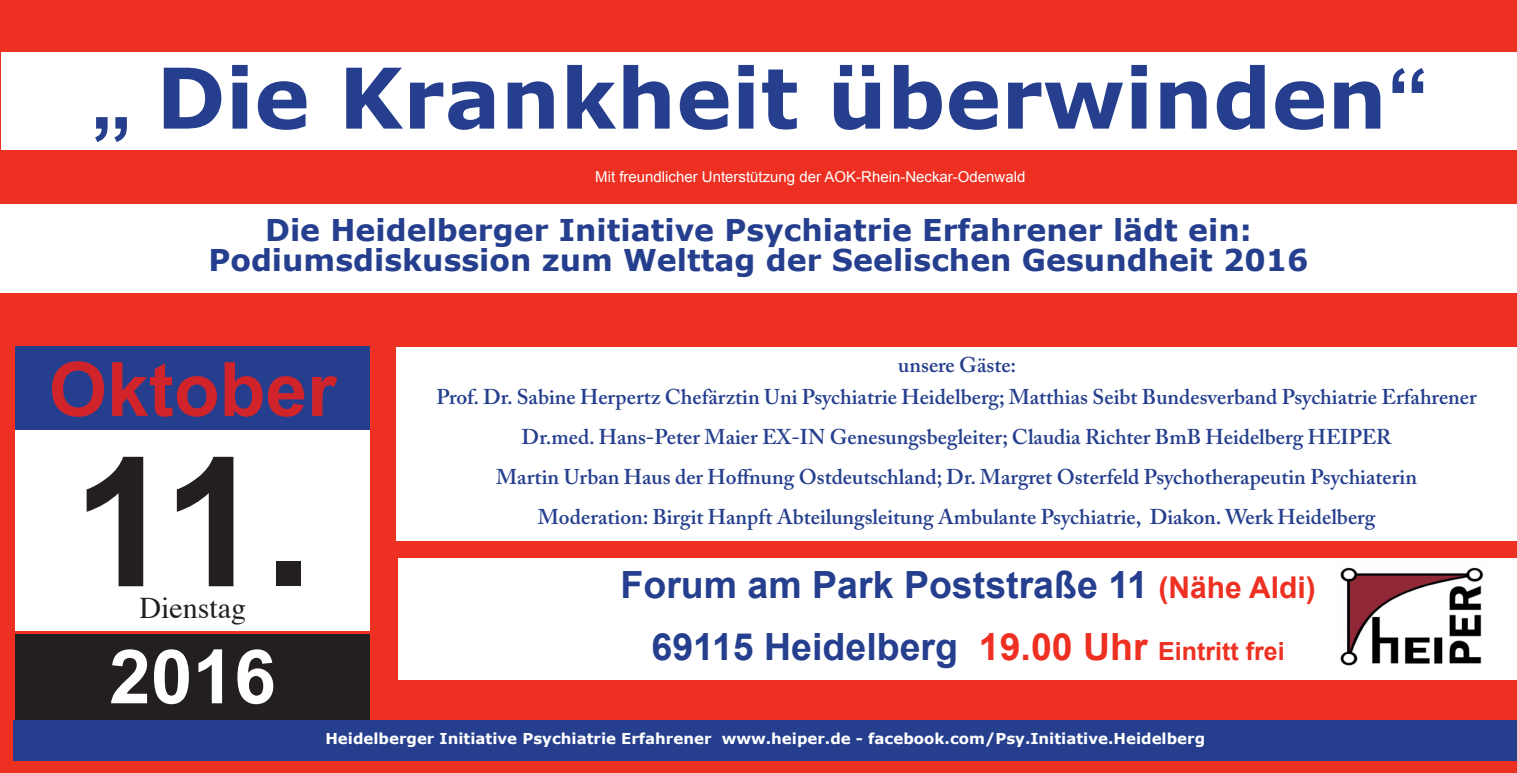
<style>
.page{position:relative;width:1517px;height:773px;background:#fff}
.page>*{position:absolute;margin:0;border:0;box-sizing:border-box;transform-origin:0 0}
.t1{font:700 180px "Arial";color:#231f20}
.t2{font:700 83.75px "Verdana";color:#253f8e}
.t3{font:700 75px "Arial";color:#d1232a}
.t4{font:700 75px "Arial";color:#fff}
.t5{font:700 37.5px "Arial";color:#253f8e}
.t6{font:700 30px "Verdana";color:#253f8e}
.t7{font:30px "Times";color:#231f20}
.t8{font:600 21.25px "Adobe Caslon Pro";color:#253f8e}
.t9{font:700 15px "Verdana";color:#fff}
.t10{font:15px "Arial";color:#fff}
.s1{font-family:"Arial"}
.s2{font-size:30px;color:#ee3022}
.s3{color:#ee3022}
.s4{font-size:25px;color:#ee3022}
</style>
<div class="page">
<div style="left:0;top:0;width:1517px;height:772px;background:#ee3022"></div>
<div style="left:398px;top:557px;width:1119px;height:122px;background:#fff"></div>
<div style="left:15px;top:346px;width:355px;height:87px;background:#253f8e"></div>
<div style="left:15px;top:430px;width:355px;height:200px;background:#fff"></div>
<div style="left:15px;top:633px;width:355px;height:87px;background:#231f20"></div>
<div style="left:0;top:204px;width:1517px;height:88px;background:#fff"></div>
<div style="left:14px;top:720px;width:1503px;height:41px;background:#253f8e"></div>
<div style="left:1px;top:53px;width:1516px;height:97px;background:#fff"></div>
<img style="left:1340px;top:567px;width:144px;height:99px">
<div style="left:396px;top:347px;width:1121px;height:193px;background:#fff"></div>
<p class="t2" style="left:91px;top:39px;width:1339px"><span class="s1">„</span> Die Krankheit überwinden<span class="s1">“</span></p>
<p class="t10" style="left:595px;top:167px;width:432px">Mit freundlicher Unterstützung der AOK-Rhein-Neckar-Odenwald</p>
<p class="t6" style="left:265px;top:209px;width:988px">Die Heidelberger Initiative Psychiatrie Erfahrener lädt ein:</p>
<p class="t6" style="left:208px;top:239px;width:1101px">Podiumsdiskussion zum Welttag der Seelischen Gesundheit 2016</p>
<p class="t3" style="left:49px;top:339px;width:289px">Oktober</p>
<p class="t1" style="left:72px;top:403px;width:242px">11.</p>
<p class="t7" style="left:139px;top:580px;width:108px">Dienstag</p>
<p class="t4" style="left:109px;top:626px;width:168px">2016</p>
<p class="t8" style="left:898px;top:352px;width:119px">unsere Gäste:</p>
<p class="t8" style="left:436px;top:384px;width:1042px">Prof. Dr. Sabine Herpertz Chefärztin Uni Psychiatrie Heidelberg; Matthias Seibt Bundesverband Psychiatrie Erfahrener</p>
<p class="t8" style="left:521px;top:424px;width:871px">Dr.med. Hans-Peter Maier EX-IN Genesungsbegleiter; Claudia Richter BmB Heidelberg HEIPER</p>
<p class="t8" style="left:496px;top:464px;width:922px">Martin Urban Haus der Hoffnung Ostdeutschland; Dr. Margret Osterfeld Psychotherapeutin Psychiaterin</p>
<p class="t8" style="left:538px;top:504px;width:839px">Moderation: Birgit Hanpft Abteilungsleitung Ambulante Psychiatrie, Diakon. Werk Heidelberg</p>
<p class="t5" style="left:620px;top:559px;width:696px">Forum am Park Poststraße 11 <span class="s2">(Nähe Aldi)</span></p>
<p class="t5" style="left:651px;top:621px;width:634px">69115 Heidelberg <span class="s3">19.00 Uhr</span> <span class="s4">Eintritt frei</span></p>
<p class="t9" style="left:325px;top:727px;width:881px">Heidelberger Initiative Psychiatrie Erfahrener www.heiper.de - facebook.com/Psy.Initiative.Heidelberg</p>
</div>
